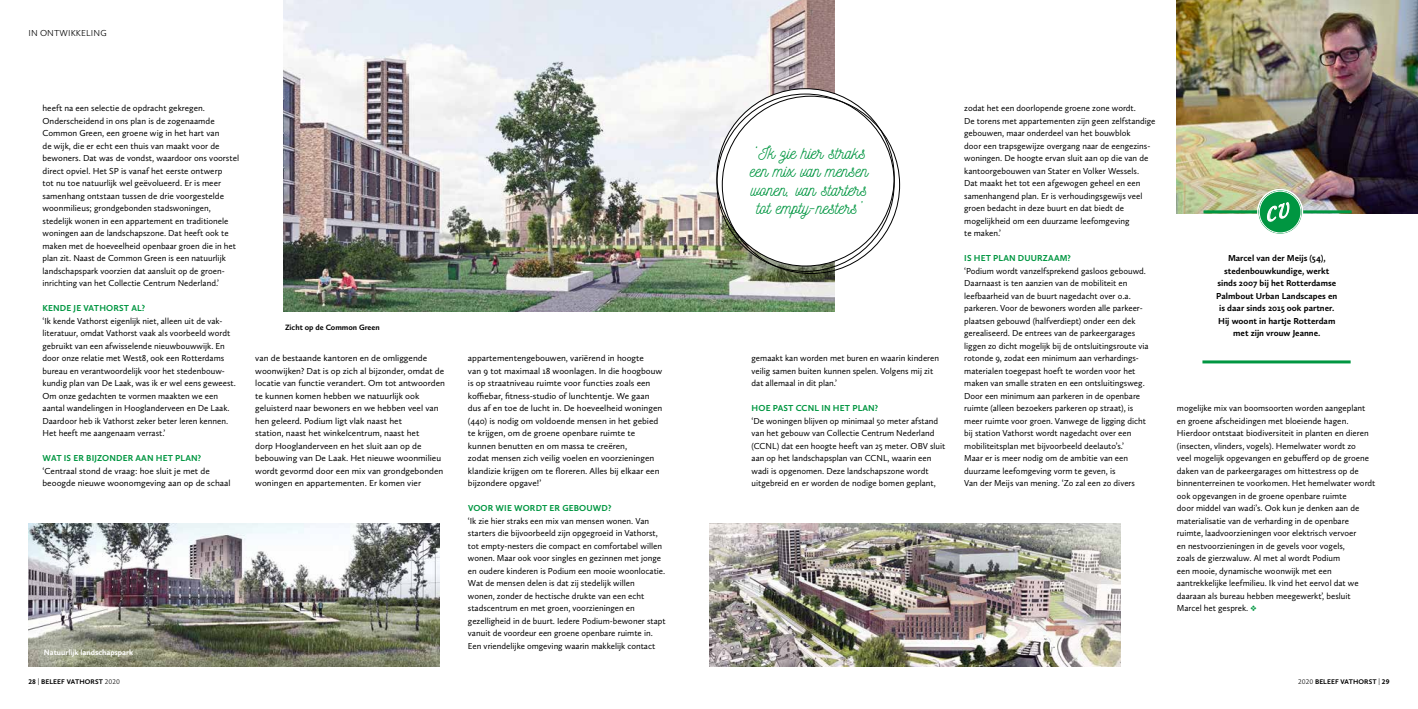
<style>
.page{position:relative;width:1418px;height:709px;background:#fff}
.page>*{position:absolute;margin:0;border:0;box-sizing:border-box;transform-origin:0 0}
.t1{font:17.4px/18.4px "Nickainley";color:#009641;text-align:center}
.t2{font:9px/12.5px "Calluna Sans";color:#000}
.t3{font:700 9px/12.5px "Calluna Sans";color:#000;text-align:center}
.t4{font:700 9px "Calluna Sans";letter-spacing:.015em;color:#009641}
.t5{font:300 9px "Calluna Sans";letter-spacing:.015em;color:#000}
.t6{font:700 8px "Calluna Sans";color:#fff}
.t7{font:700 8px "Calluna Sans";color:#000}
.t8{font:700 7px "Calluna Sans";letter-spacing:.015em;color:#000}
.s1{color:#009641}
.s2{font-weight:300}
</style>
<div class="page">
<img style="left:28px;top:523px;width:411px;height:143px">
<img style="left:709px;top:523px;width:411px;height:143px">
<img style="left:283px;top:0;width:551px;height:311px">
<img style="left:1176px;top:0;width:241px;height:213px">
<hr style="left:1203px;top:210px;width:148px;height:3px;background:#009641">
<hr style="left:1202px;top:360px;width:148px;height:3px;background:#009641">
<svg style="left:1258px;top:190px;width:43px;height:44px"></svg>
<div style="left:1257px;top:189px;width:46px;height:46px;border:1px solid #fff;border-radius:50%"></div>
<div style="left:1258px;top:191px;width:43px;height:42px;border:1px solid #fff;border-radius:50%"></div>
<svg style="left:716px;top:88px;width:184px;height:186px"></svg>
<svg style="left:1266px;top:202px;width:22px;height:20px"></svg>
<p class="t5" style="left:28px;top:28px;width:80px">IN ONTWIKKELING</p>
<p class="t2" style="left:43px;top:102px;width:198px">heeft na een selectie de opdracht gekregen.<br>Onderscheidend in ons plan is de zogenaamde Common Green, een groene wig in het hart van<br>de wijk, die er echt een thuis van maakt voor de bewoners. Dat was de vondst, waardoor ons voorstel direct opviel. Het SP is vanaf het eerste ontwerp<br>tot nu toe natuurlijk wel geëvolueerd. Er is meer samenhang ontstaan tussen de drie voorgestelde woonmilieus; grondgebonden stadswoningen, stedelijk wonen in een appartement en traditionele woningen aan de landschapszone. Dat heeft ook te maken met de hoeveelheid openbaar groen die in het plan zit. Naast de Common Green is een natuurlijk landschapspark voorzien dat aansluit op de groen&shy;inrichting van het Collectie Centrum Nederland.’</p>
<p class="t4" style="left:43px;top:302px;width:104px">KENDE JE VATHORST AL?</p>
<p class="t2" style="left:43px;top:314px;width:195px">‘Ik kende Vathorst eigenlijk niet, alleen uit de vak&shy;literatuur, omdat Vathorst vaak als voorbeeld wordt gebruikt van een afwisselende nieuwbouwwijk. En door onze relatie met West8, ook een Rotterdams bureau en verantwoordelijk voor het stedenbouw&shy;kundig plan van De Laak, was ik er wel eens geweest.<br>Om onze gedachten te vormen maakten we een aantal wandelingen in Hooglanderveen en De Laak.<br>Daardoor heb ik Vathorst zeker beter leren kennen.<br>Het heeft me aangenaam verrast.’</p>
<p class="t4" style="left:43px;top:452px;width:160px">WAT IS ER BIJZONDER AAN HET PLAN?</p>
<p class="t2" style="left:43px;top:464px;width:189px">‘Centraal stond de vraag: hoe sluit je met de beoogde nieuwe woonomgeving aan op de schaal</p>
<p class="t6" style="left:44px;top:647px;width:91px">Natuurlijk landschapspark</p>
<p class="t7" style="left:285px;top:322px;width:96px">Zicht op de Common Green</p>
<p class="t2" style="left:255px;top:352px;width:191px">van de bestaande kantoren en de omliggende woonwijken? Dat is op zich al bijzonder, omdat de locatie van functie verandert. Om tot antwoorden te kunnen komen hebben we natuurlijk ook geluisterd naar bewoners en we hebben veel van hen geleerd. Podium ligt vlak naast het<br>station, naast het winkelcentrum, naast het<br>dorp Hooglanderveen en het sluit aan op de bebouwing van De Laak. Het nieuwe woonmilieu wordt gevormd door een mix van grondgebonden woningen en appartementen. Er komen vier</p>
<p class="t2" style="left:468px;top:352px;width:196px">appartementengebouwen, variërend in hoogte<br>van 9 tot maximaal 18 woonlagen. In die hoogbouw is op straatniveau ruimte voor functies zoals een koffiebar, fitness-studio of lunchtentje. We gaan dus af en toe de lucht in. De hoeveelheid woningen (440) is nodig om voldoende mensen in het gebied te krijgen, om de groene openbare ruimte te kunnen benutten en om massa te creëren,<br>zodat mensen zich veilig voelen en voorzieningen klandizie krijgen om te floreren. Alles bij elkaar een bijzondere opgave!’</p>
<p class="t4" style="left:468px;top:502px;width:145px">VOOR WIE WORDT ER GEBOUWD?</p>
<p class="t2" style="left:468px;top:514px;width:199px">‘Ik zie hier straks een mix van mensen wonen. Van starters die bijvoorbeeld zijn opgegroeid in Vathorst, tot empty-nesters die compact en comfortabel willen wonen. Maar ook voor singles en gezinnen met jonge en oudere kinderen is Podium een mooie woonlocatie.<br>Wat de mensen delen is dat zij stedelijk willen<br>wonen, zonder de hectische drukte van een echt stadscentrum en met groen, voorzieningen en gezelligheid in de buurt. Iedere Podium-bewoner stapt vanuit de voordeur een groene openbare ruimte in.<br>Een vriendelijke omgeving waarin makkelijk contact</p>
<h1 class="t1" style="left:750px;top:143px;width:120px">‘Ik zie hier straks een mix van mensen wonen, van starters tot empty-nesters’</h1>
<p class="t2" style="left:751px;top:352px;width:189px">gemaakt kan worden met buren en waarin kinderen veilig samen buiten kunnen spelen. Volgens mij zit dat allemaal in dit plan.’</p>
<p class="t4" style="left:751px;top:402px;width:128px">HOE PAST CCNL IN HET PLAN?</p>
<p class="t2" style="left:751px;top:414px;width:195px">‘De woningen blijven op minimaal 50 meter afstand van het gebouw van Collectie Centrum Nederland (CCNL) dat een hoogte heeft van 25 meter. OBV sluit aan op het landschapsplan van CCNL, waarin een wadi is opgenomen. Deze landschapszone wordt uitgebreid en er worden de nodige bomen geplant,</p>
<p class="t2" style="left:964px;top:102px;width:193px">zodat het een doorlopende groene zone wordt.<br>De torens met appartementen zijn geen zelfstandige gebouwen, maar onderdeel van het bouwblok<br>door een trapsgewijze overgang naar de eengezins&shy;woningen. De hoogte ervan sluit aan op die van de kantoorgebouwen van Stater en Volker Wessels.<br>Dat maakt het tot een afgewogen geheel en een samenhangend plan. Er is verhoudingsgewijs veel groen bedacht in deze buurt en dat biedt de mogelijkheid om een duurzame leefomgeving<br>te maken.’</p>
<p class="t4" style="left:964px;top:252px;width:108px">IS HET PLAN DUURZAAM?</p>
<p class="t2" style="left:964px;top:264px;width:186px">‘Podium wordt vanzelfsprekend gasloos gebouwd.<br>Daarnaast is ten aanzien van de mobiliteit en leefbaarheid van de buurt nagedacht over o.a. parkeren. Voor de bewoners worden alle parkeer&shy;plaatsen gebouwd (halfverdiept) onder een dek gerealiseerd. De entrees van de parkeergarages liggen zo dicht mogelijk bij de ontsluitingsroute via rotonde 9, zodat een minimum aan verhardings&shy;materialen toegepast hoeft te worden voor het maken van smalle straten en een ontsluitingsweg.<br>Door een minimum aan parkeren in de openbare ruimte (alleen bezoekers parkeren op straat), is meer ruimte voor groen. Vanwege de ligging dicht bij station Vathorst wordt nagedacht over een mobiliteitsplan met bijvoorbeeld deelauto’s.’<br>Maar er is meer nodig om de ambitie van een duurzame leefomgeving vorm te geven, is<br>Van der Meijs van mening. ‘Zo zal een zo divers</p>
<p class="t3" style="left:1216px;top:252px;width:122px">Marcel van der Meijs (54), stedenbouwkundige, werkt sinds 2007 bij het Rotterdamse<br>Palmbout Urban Landscapes en is daar sinds 2015 ook partner.<br>Hij woont in hartje Rotterdam met zijn vrouw Jeanne.</p>
<p class="t2" style="left:1176px;top:402px;width:200px">mogelijke mix van boomsoorten worden aangeplant en groene afscheidingen met bloeiende hagen.<br>Hierdoor ontstaat biodiversiteit in planten en dieren (insecten, vlinders, vogels). Hemelwater wordt zo<br>veel mogelijk opgevangen en gebufferd op de groene daken van de parkeergarages om hittestress op de binnenterreinen te voorkomen. Het hemelwater wordt ook opgevangen in de groene openbare ruimte<br>door middel van wadi’s. Ook kun je denken aan de materialisatie van de verharding in de openbare ruimte, laadvoorzieningen voor elektrisch vervoer<br>en nestvoorzieningen in de gevels voor vogels,<br>zoals de gierzwaluw. Al met al wordt Podium<br>een mooie, dynamische woonwijk met een aantrekkelijke leefmilieu. Ik vind het eervol dat we daaraan als bureau hebben meegewerkt’, besluit Marcel het gesprek. <span class="s1">❖</span></p>
<p class="t8" style="left:28px;top:677px;width:93px">28 <span class="s2">|</span> BELEEF VATHORST <span class="s2">2020</span></p>
<p class="t8" style="left:1297px;top:677px;width:93px"><span class="s2">2020</span> BELEEF VATHORST <span class="s2">|</span> 29</p>
</div>
